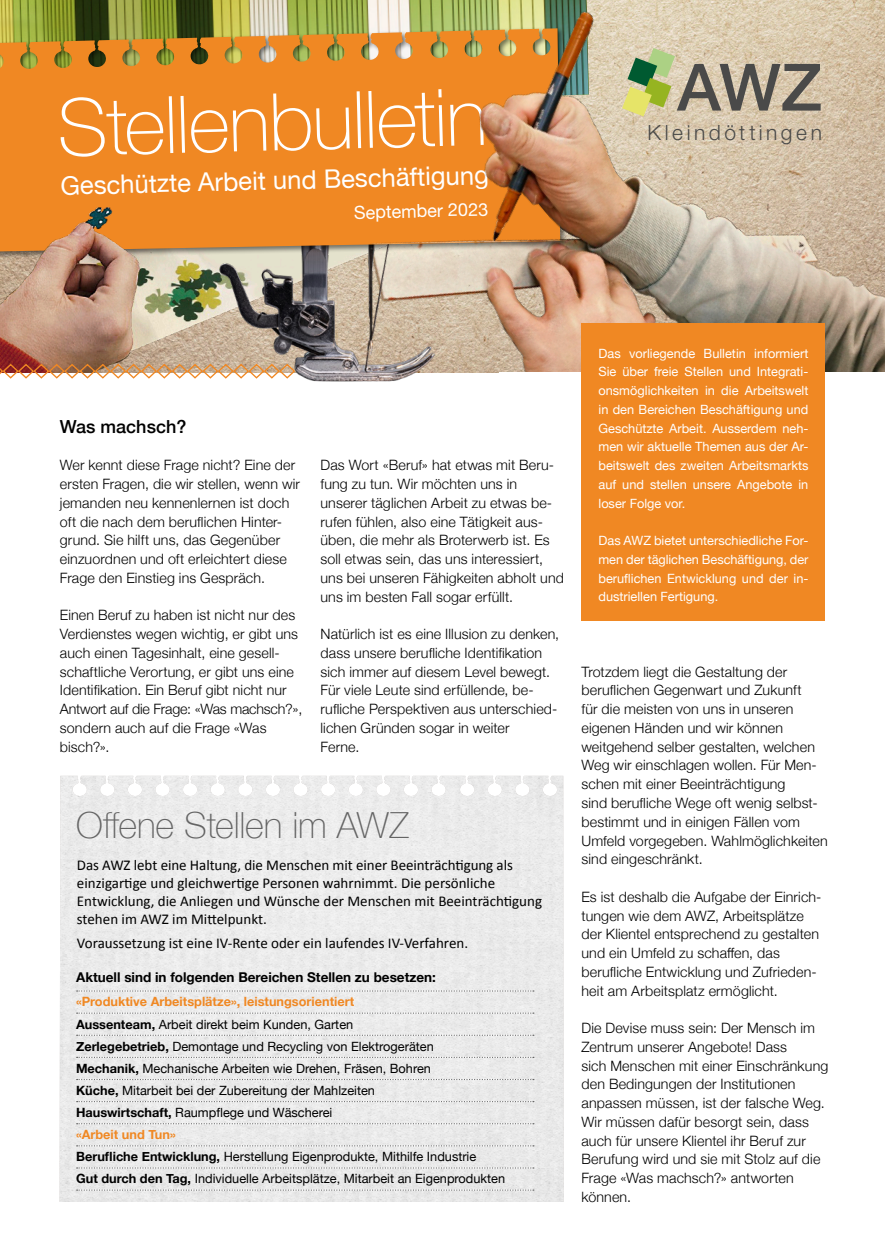
<style>
.page{position:relative;width:885px;height:1255px;background:#fff}
.page>*{position:absolute;margin:0;border:0;box-sizing:border-box;transform-origin:0 0}
.t1{font:100 79.5px "Helvetica Neue";color:#fff}
.Kapitel_Titel{font:100 36px "Helvetica Neue";letter-spacing:-.005em;color:#646464}
.t2{font:25.65px "Helvetica Neue";color:#fff}
.t3{font:300 21px "Helvetica Neue CE";letter-spacing:.165em;color:#4a4a49}
.t4{font:18px "Helvetica Neue";color:#fff}
.Lauftext{font:500 18px "Helvetica Neue";color:#000}
.t5{font:15px/18px "Calibri";color:#000}
.Lauftext-2{font:300 14.25px/18.8px "Helvetica Neue";letter-spacing:.01em;color:#000}
.t6{font:700 13.5px "Helvetica Neue";color:#000}
.Lauftext-3{font:12.75px/18.8px "Helvetica Neue";color:#fff;text-align:justify}
.t7{font:12.75px "Helvetica Neue";color:#000}
.t8{font:700 12.75px "Helvetica Neue";color:#f08823}
.s1{font-weight:700}
</style>
<div class="page">
<img style="left:477px;top:0;width:407px;height:373px">
<img style="left:0;top:260px;width:210px;height:103px">
<img style="left:210px;top:260px;width:267px;height:122px">
<img style="left:0;top:0;width:243px;height:27px">
<div style="left:499px;top:372px;width:385px;height:286px;background:#fff"></div>
<div style="left:581px;top:323px;width:244px;height:297px;background:#f08823"></div>
<div style="left:0;top:27px;width:567px;height:233px;background:#000;opacity:.5"></div>
<svg style="left:0;top:28px;width:560px;height:224px;fill:#f08823"></svg>
<img style="left:243px;top:0;width:596px;height:245px">
<svg style="left:0;top:363px;width:296px;height:16px"></svg>
<div style="left:60px;top:775px;width:503px;height:426px;background:#ebebeb"></div>
<img style="left:404px;top:775px;width:153px;height:21px">
<svg style="left:77px;top:990px;width:457px;height:1px"></svg>
<svg style="left:77px;top:1012px;width:457px;height:1px"></svg>
<svg style="left:77px;top:1034px;width:457px;height:1px"></svg>
<svg style="left:77px;top:1056px;width:457px;height:1px"></svg>
<svg style="left:77px;top:1078px;width:457px;height:2px"></svg>
<svg style="left:77px;top:1100px;width:457px;height:2px"></svg>
<svg style="left:77px;top:1123px;width:457px;height:1px"></svg>
<svg style="left:77px;top:1145px;width:457px;height:1px"></svg>
<svg style="left:77px;top:1167px;width:457px;height:1px"></svg>
<svg style="left:77px;top:1189px;width:457px;height:1px"></svg>
<p class="t1" style="left:55px;top:69px;width:431px;rotate:-2deg">Stellenbulletin</p>
<p class="t2" style="left:60px;top:165px;width:430px;rotate:-1deg">Geschützte Arbeit und Beschäftigung</p>
<p class="t4" style="left:354px;top:199px;width:136px;rotate:-1deg">September 2023</p>
<p class="t3" style="left:647px;top:119px;width:176px">Kleindöttingen</p>
<p class="Lauftext" style="left:60px;top:412px;width:128px">Was machsch?</p>
<p class="Lauftext-2" style="left:60px;top:455px;width:241px">Wer kennt diese Frage nicht? Eine der ersten Fragen, die wir stellen, wenn wir jemanden neu kennenlernen ist doch oft die nach dem beruflichen Hinter&shy;grund. Sie hilft uns, das Gegenüber einzuordnen und oft erleichtert diese Frage den Einstieg ins Gespräch.</p>
<p class="Lauftext-2" style="left:60px;top:605px;width:244px">Einen Beruf zu haben ist nicht nur des Verdienstes wegen wichtig, er gibt uns auch einen Tagesinhalt, eine gesell&shy;schaftliche Verortung, er gibt uns eine Identifikation. Ein Beruf gibt nicht nur Antwort auf die Frage: «Was machsch?», sondern auch auf die Frage «Was bisch?».</p>
<p class="Lauftext-2" style="left:320px;top:455px;width:245px">Das Wort «Beruf» hat etwas mit Beru&shy;fung zu tun. Wir möchten uns in unserer täglichen Arbeit zu etwas be&shy;rufen fühlen, also eine Tätigkeit aus&shy;üben, die mehr als Broterwerb ist. Es soll etwas sein, das uns interessiert, uns bei unseren Fähigkeiten abholt und uns im besten Fall sogar erfüllt.</p>
<p class="Lauftext-2" style="left:320px;top:623px;width:240px">Natürlich ist es eine Illusion zu denken, dass unsere berufliche Identifikation sich immer auf diesem Level bewegt.<br>Für viele Leute sind erfüllende, be&shy;rufliche Perspektiven aus unterschied&shy;lichen Gründen sogar in weiter<br>Ferne.</p>
<p class="Kapitel_Titel" style="left:76px;top:797px;width:334px">Offene Stellen im AWZ</p>
<p class="t5" style="left:77px;top:855px;width:466px">Das AWZ lebt eine Haltung, die Menschen mit einer Beeinträchtigung als einzigartige und gleichwertige Personen wahrnimmt. Die persönliche Entwicklung, die Anliegen und Wünsche der Menschen mit Beeinträchtigung stehen im AWZ im Mittelpunkt.</p>
<p class="t5" style="left:77px;top:933px;width:392px">Voraussetzung ist eine IV-Rente oder ein laufendes IV-Verfahren.</p>
<p class="t6" style="left:76px;top:966px;width:361px">Aktuell sind in folgenden Bereichen Stellen zu besetzen:</p>
<p class="t8" style="left:76px;top:991px;width:280px">«Produktive Arbeitsplätze», leistungsorientiert</p>
<p class="t7" style="left:76px;top:1014px;width:279px"><span class="s1">Aussenteam,</span> Arbeit direkt beim Kunden, Garten</p>
<p class="t7" style="left:76px;top:1036px;width:359px"><span class="s1">Zerlegebetrieb,</span> Demontage und Recycling von Elektrogeräten</p>
<p class="t7" style="left:76px;top:1059px;width:356px"><span class="s1">Mechanik,</span> Mechanische Arbeiten wie Drehen, Fräsen, Bohren</p>
<p class="t7" style="left:76px;top:1081px;width:300px"><span class="s1">Küche,</span> Mitarbeit bei der Zubereitung der Mahlzeiten</p>
<p class="t7" style="left:76px;top:1103px;width:258px"><span class="s1">Hauswirtschaft,</span> Raumpflege und Wäscherei</p>
<p class="t8" style="left:76px;top:1124px;width:101px">«Arbeit und Tun»</p>
<p class="t7" style="left:76px;top:1147px;width:401px"><span class="s1">Berufliche Entwicklung,</span> Herstellung Eigenprodukte, Mithilfe Industrie</p>
<p class="t7" style="left:76px;top:1169px;width:430px"><span class="s1">Gut durch den Tag,</span> Individuelle Arbeitsplätze, Mitarbeit an Eigenprodukten</p>
<p class="Lauftext-3" style="left:598px;top:344px;width:211px">Das vorliegende Bulletin informiert Sie über freie Stellen und Integrati&shy;onsmöglichkeiten in die Arbeitswelt in den Bereichen Beschäftigung und Geschützte Arbeit. Ausserdem neh&shy;men wir aktuelle Themen aus der Ar&shy;beitswelt des zweiten Arbeitsmarkts auf und stellen unsere Angebote in loser Folge vor.</p>
<p class="Lauftext-3" style="left:598px;top:532px;width:211px">Das AWZ bietet unterschiedliche For&shy;men der täglichen Beschäftigung, der beruflichen Entwicklung und der in&shy;dustriellen Fertigung.</p>
<p class="Lauftext-2" style="left:581px;top:661px;width:248px">Trotzdem liegt die Gestaltung der beruflichen Gegenwart und Zukunft<br>für die meisten von uns in unseren eigenen Händen und wir können weitgehend selber gestalten, welchen Weg wir einschlagen wollen. Für Men&shy;schen mit einer Beeinträchtigung<br>sind berufliche Wege oft wenig selbst&shy;bestimmt und in einigen Fällen vom Umfeld vorgegeben. Wahlmöglichkeiten sind eingeschränkt.</p>
<p class="Lauftext-2" style="left:581px;top:886px;width:241px">Es ist deshalb die Aufgabe der Einrich&shy;tungen wie dem AWZ, Arbeitsplätze der Klientel entsprechend zu gestalten und ein Umfeld zu schaffen, das berufliche Entwicklung und Zufrieden&shy;heit am Arbeitsplatz ermöglicht.</p>
<p class="Lauftext-2" style="left:581px;top:1017px;width:248px">Die Devise muss sein: Der Mensch im<br>Zentrum unserer Angebote! Dass<br>sich Menschen mit einer Einschränkung den Bedingungen der Institutionen anpassen müssen, ist der falsche Weg.<br>Wir müssen dafür besorgt sein, dass auch für unsere Klientel ihr Beruf zur<br>Berufung wird und sie mit Stolz auf die<br>Frage «Was machsch?» antworten können.</p>
</div>
